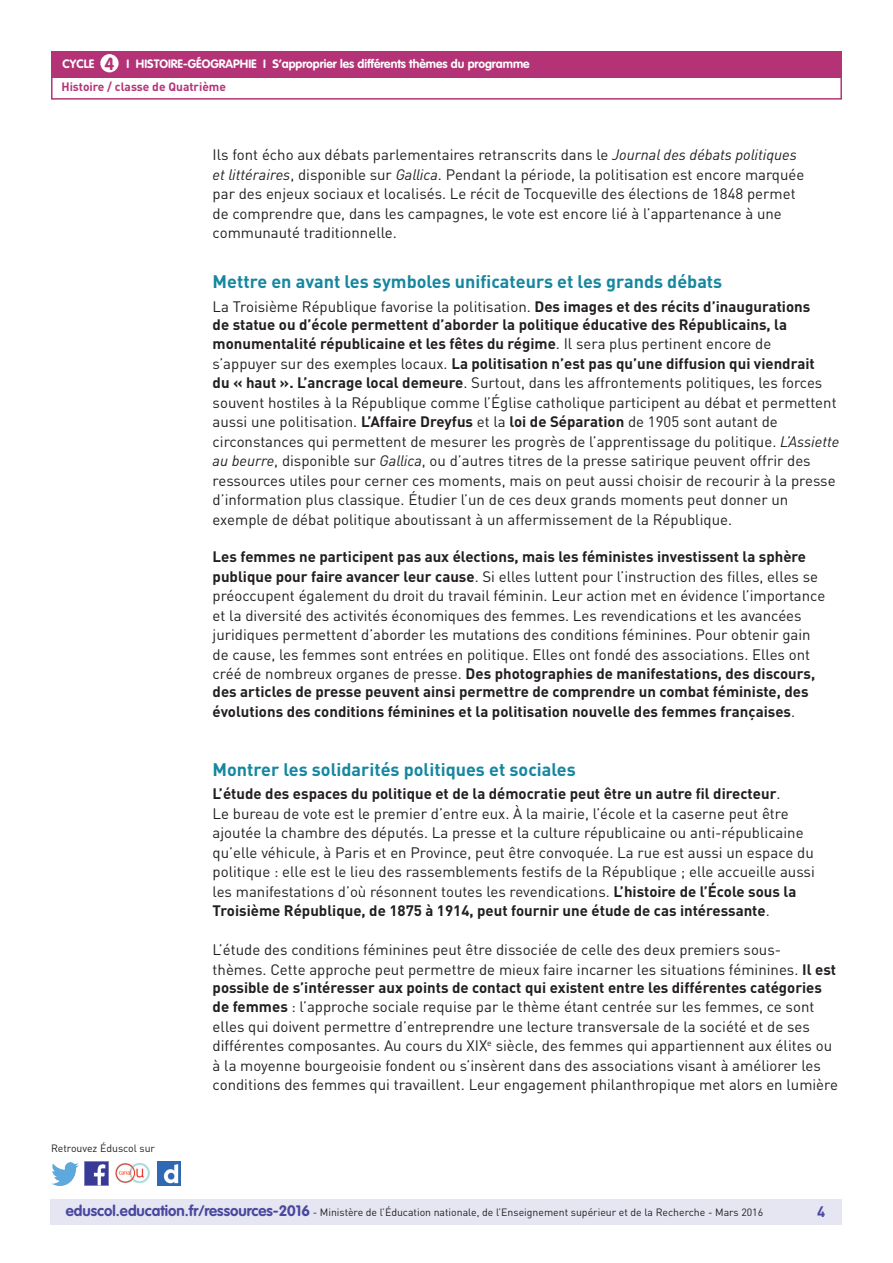
<style>
.page{position:relative;width:893px;height:1263px;background:#fff}
.page>*{position:absolute;margin:0;border:0;box-sizing:border-box;transform-origin:0 0}
.t1{font:700 18px "DIN Pro";color:#16879f}
.t2{font:15px/19.5px "DIN Pro";color:#231f20}
.t3{font:700 15px/18px "DIN Pro";color:#231f20}
.t4{font:700 15px "DIN Pro";color:#4a489e}
.t5{font:700 12px "VAG Rounded Std";color:#fff}
.t6{font:700 12px "DIN Pro";color:#b43376}
.t7{font:10.5px "DIN Pro";color:#231f20}
.s1{font-size:17.25px;color:#b43376}
.s2{font-style:italic}
.s3{font-weight:400}
.s4{font-weight:700}
.s5{font-family:"VAG Rounded Std";font-weight:700;font-size:15px;color:#4a489e}
</style>
<div class="page">
<div style="left:50px;top:1199px;width:791px;height:26px;background:#e6e5f2"></div>
<div style="left:51px;top:51px;width:791px;height:27px;background:#b43376"></div>
<div style="left:100px;top:54px;width:19px;height:18px;background:#fff;border-radius:50%"></div>
<div style="left:51px;top:75px;width:791px;height:25px;border:2px solid #b43376"></div>
<img style="left:85px;top:1162px;width:23px;height:23px">
<img style="left:51px;top:1163px;width:28px;height:22px">
<img style="left:158px;top:1162px;width:22px;height:23px">
<img style="left:115px;top:1163px;width:35px;height:21px">
<p class="t5" style="left:63px;top:57px;width:468px">CYCLE <span class="s1">4</span> I histoire-géographie I S’approprier les différents thèmes du programme</p>
<p class="t6" style="left:61px;top:79px;width:166px">Histoire / classe de Quatrième</p>
<p class="t2" style="left:213px;top:145px;width:593px">Ils font écho aux débats parlementaires retranscrits dans le <span class="s2">Journal des débats politiques et littéraires</span>, disponible sur <span class="s2">Gallica</span>. Pendant la période, la politisation est encore marquée par des enjeux sociaux et localisés. Le récit de Tocqueville des élections de 1848 permet de comprendre que, dans les campagnes, le vote est encore lié à l’appartenance à une communauté traditionnelle.</p>
<p class="t1" style="left:213px;top:270px;width:511px">Mettre en avant les symboles unificateurs et les grands débats</p>
<p class="t3" style="left:213px;top:297px;width:599px"><span class="s3">La Troisième République favorise la politisation.</span> Des images et des récits d’inaugurations de statue ou d’école permettent d’aborder la politique éducative des Républicains, la</p>
<p class="t2" style="left:213px;top:334px;width:628px"><span class="s4">monumentalité républicaine et les fêtes du régime</span>. Il sera plus pertinent encore de<br>s’appuyer sur des exemples locaux. <span class="s4">La politisation n’est pas qu’une diffusion qui viendrait<br>du « haut ». L’ancrage local demeure</span>. Surtout, dans les affrontements politiques, les forces souvent hostiles à la République comme l’Église catholique participent au débat et permettent aussi une politisation. <span class="s4">L’Affaire Dreyfus</span> et la <span class="s4">loi de Séparation</span> de 1905 sont autant de circonstances qui permettent de mesurer les progrès de l’apprentissage du politique. <span class="s2">L’Assiette au beurre</span>, disponible sur <span class="s2">Gallica</span>, ou d’autres titres de la presse satirique peuvent offrir des ressources utiles pour cerner ces moments, mais on peut aussi choisir de recourir à la presse d’information plus classique. Étudier l’un de ces deux grands moments peut donner un exemple de débat politique aboutissant à un affermissement de la République.</p>
<p class="t2" style="left:213px;top:547px;width:614px"><span class="s4">Les femmes ne participent pas aux élections, mais les féministes investissent la sphère publique pour faire avancer leur cause</span>. Si elles luttent pour l’instruction des filles, elles se préoccupent également du droit du travail féminin. Leur action met en évidence l’importance et la diversité des activités économiques des femmes. Les revendications et les avancées juridiques permettent d’aborder les mutations des conditions féminines. Pour obtenir gain de cause, les femmes sont entrées en politique. Elles ont fondé des associations. Elles ont créé de nombreux organes de presse. <span class="s4">Des photographies de manifestations, des discours,</span></p>
<p class="t3" style="left:213px;top:682px;width:597px;line-height:19.5px">des articles de presse peuvent ainsi permettre de comprendre un combat féministe, des évolutions des conditions féminines et la politisation nouvelle des femmes françaises<span class="s3">.</span></p>
<p class="t7" style="left:51px;top:1141px;width:106px">Retrouvez Éduscol sur</p>
<p class="t1" style="left:213px;top:757px;width:365px">Montrer les solidarités politiques et sociales</p>
<p class="t2" style="left:213px;top:784px;width:604px"><span class="s4">L’étude des espaces du politique et de la démocratie peut être un autre fil directeur</span>.<br>Le bureau de vote est le premier d’entre eux. À la mairie, l’école et la caserne peut être ajoutée la chambre des députés. La presse et la culture républicaine ou anti-républicaine qu’elle véhicule, à Paris et en Province, peut être convoquée. La rue est aussi un espace du politique : elle est le lieu des rassemblements festifs de la République ; elle accueille aussi les manifestations d’où résonnent toutes les revendications. <span class="s4">L’histoire de l’École sous la Troisième République, de 1875 à 1914, peut fournir une étude de cas intéressante</span>.</p>
<p class="t2" style="left:213px;top:940px;width:625px">L’étude des conditions féminines peut être dissociée de celle des deux premiers sous&shy;thèmes. Cette approche peut permettre de mieux faire incarner les situations féminines. <span class="s4">Il est</span></p>
<p class="t2" style="left:213px;top:977px;width:627px"><span class="s4">possible de s’intéresser aux points de contact qui existent entre les différentes catégories de femmes</span> : l’approche sociale requise par le thème étant centrée sur les femmes, ce sont elles qui doivent permettre d’entreprendre une lecture transversale de la société et de ses différentes composantes. Au cours du XIX<sup>e</sup> siècle, des femmes qui appartiennent aux élites ou à la moyenne bourgeoisie fondent ou s’insèrent dans des associations visant à améliorer les conditions des femmes qui travaillent. Leur engagement philanthropique met alors en lumière</p>
<p class="t7" style="left:66px;top:1205px;width:699px"><span class="s5">eduscol.education.fr/ressources-2016</span> - Ministère de l’Éducation nationale, de l’Enseignement supérieur et de la Recherche - Mars 2016</p>
<p class="t4" style="left:817px;top:1201px;width:10px">4</p>
</div>
